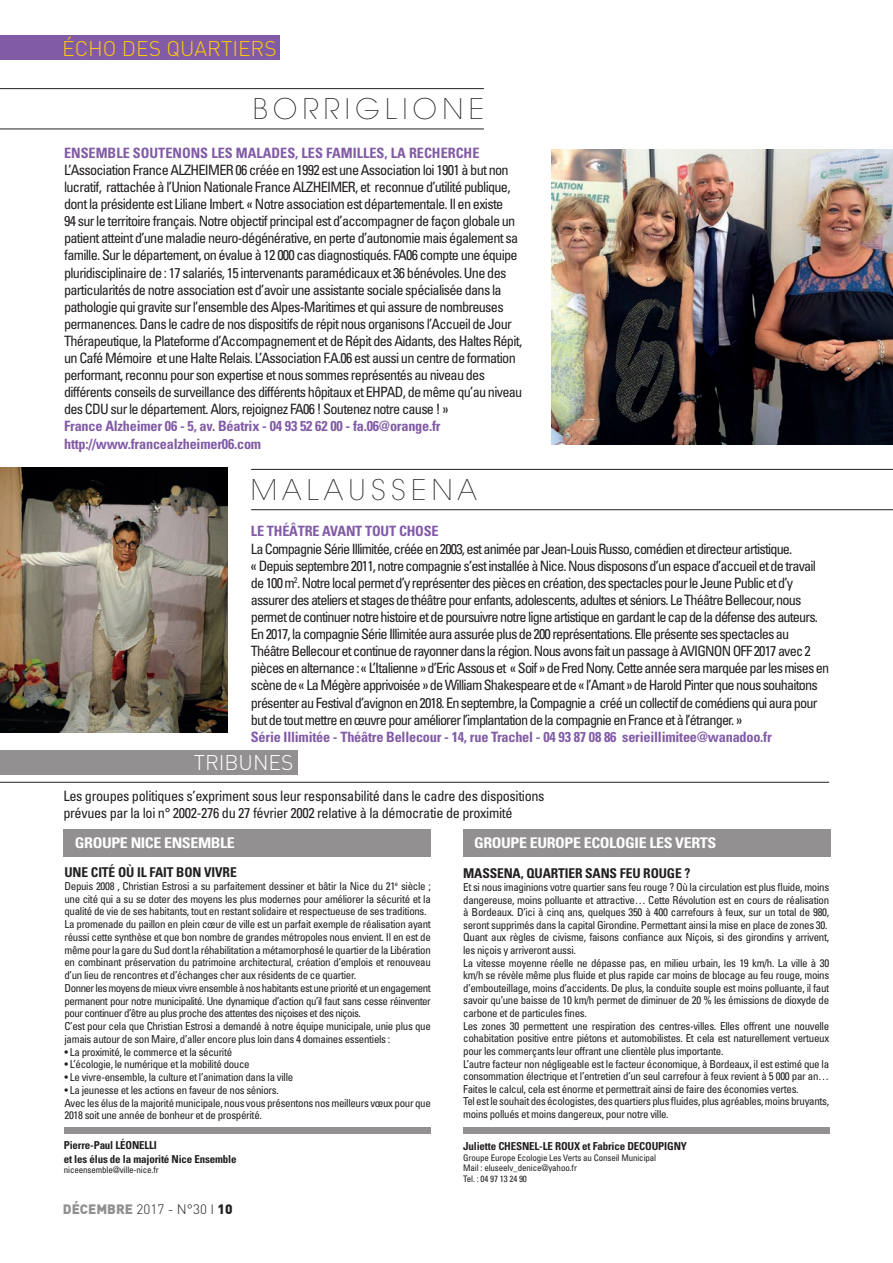
<style>
.page{position:relative;width:893px;height:1263px;background:#fff}
.page>*{position:absolute;margin:0;border:0;box-sizing:border-box;transform-origin:0 0}
.t1{font:200 28.2px "Avant Garde";color:#231f20}
.t2{font:300 21px "DIN";color:#feca0a}
.t3{font:300 21px "DIN";color:#fff}
.t4{font:700 condensed 14.7px "Univers";letter-spacing:-.025em;color:#fff;scale:1.09 1}
.t5{font:condensed 14.25px/17.1px "Univers";letter-spacing:-.05em;color:#231f20}
.t6{font:700 condensed 14.25px/17.1px "Univers";letter-spacing:-.015em;color:#825ba6}
.t7{font:condensed 14.25px/17.1px "Univers";letter-spacing:-.025em;color:#231f20}
.t8{font:700 condensed 13.5px "Univers";letter-spacing:-.01em;color:#231f20}
.t9{font:300 13.5px "DIN";color:#231f20}
.t10{font:condensed 10.95px/12.6px "Univers";letter-spacing:-.03em;color:#231f20}
.t11{font:700 condensed 10.95px/13.2px "Univers";letter-spacing:-.015em;color:#231f20}
.t12{font:condensed 9px/10.5px "Univers";letter-spacing:-.015em;color:#231f20}
.s1{font-weight:900;color:#929090}
.s2{font-weight:900}
</style>
<div class="page">
<hr style="left:0;top:88px;width:484px;height:1px;background:#231f20">
<hr style="left:0;top:129px;width:484px;height:1px;background:#231f20">
<hr style="left:251px;top:469px;width:642px;height:1px;background:#231f20">
<hr style="left:251px;top:509px;width:642px;height:1px;background:#231f20">
<div style="left:0;top:36px;width:279px;height:24px;background:#825ba6"></div>
<hr style="left:0;top:782px;width:829px;height:1px;background:#231f20">
<div style="left:64px;top:829px;width:367px;height:27px;background:#929090"></div>
<div style="left:463px;top:829px;width:367px;height:27px;background:#929090"></div>
<div style="left:64px;top:1127px;width:367px;height:7px;background:#929090"></div>
<div style="left:463px;top:1127px;width:367px;height:7px;background:#929090"></div>
<div style="left:0;top:751px;width:298px;height:24px;background:#929090"></div>
<img style="left:551px;top:150px;width:342px;height:294px">
<img style="left:0;top:468px;width:228px;height:264px">
<h2 class="t2" style="left:62px;top:35px;width:216px">ÉCHO DES QUARTIERS</h2>
<h1 class="t1" style="left:253px;top:92px;width:233px">B O R R I G L I O N E</h1>
<h3 class="t6" style="left:64px;top:144px;width:417px">ENSEMBLE SOUTENONS LES MALADES, LES FAMILLES, LA RECHERCHE</h3>
<p class="t5" style="left:64px;top:161px;width:460px">L’Association France ALZHEIMER 06 créée en 1992 est une Association loi 1901 à but non lucratif, rattachée à l’Union Nationale France ALZHEIMER, et reconnue d’utilité publique, dont la présidente est Liliane Imbert. « Notre association est départementale. Il en existe<br>94 sur le territoire français. Notre objectif principal est d’accompagner de façon globale un patient atteint d’une maladie neuro-dégénérative, en perte d’autonomie mais également sa famille. Sur le département, on évalue à 12 000 cas diagnostiqués. FA06 compte une équipe pluridisciplinaire de : 17 salariés, 15 intervenants paramédicaux et 36 bénévoles. Une des particularités de notre association est d’avoir une assistante sociale spécialisée dans la pathologie qui gravite sur l’ensemble des Alpes-Maritimes et qui assure de nombreuses permanences. Dans le cadre de nos dispositifs de répit nous organisons l’Accueil de Jour Thérapeutique, la Plateforme d’Accompagnement et de Répit des Aidants, des Haltes Répit, un Café Mémoire et une Halte Relais. L’Association F.A.06 est aussi un centre de formation performant, reconnu pour son expertise et nous sommes représentés au niveau des différents conseils de surveillance des différents hôpitaux et EHPAD, de même qu’au niveau des CDU sur le département. Alors, rejoignez FA06 ! Soutenez notre cause ! »</p>
<h3 class="t6" style="left:64px;top:418px;width:378px">France Alzheimer 06 - 5, av. Béatrix - 04 93 52 62 00 - fa.06@orange.fr http://www.francealzheimer06.com</h3>
<h1 class="t1" style="left:251px;top:474px;width:228px">M A L A U S S E N A</h1>
<h3 class="t6" style="left:251px;top:523px;width:189px">LE THÉÂTRE AVANT TOUT CHOSE</h3>
<p class="t5" style="left:251px;top:540px;width:580px">La Compagnie Série Illimitée, créée en 2003, est animée par Jean-Louis Russo, comédien et directeur artistique.<br>« Depuis septembre 2011, notre compagnie s’est installée à Nice. Nous disposons d’un espace d’accueil et de travail de 100 m<sup>2</sup>. Notre local permet d’y représenter des pièces en création, des spectacles pour le Jeune Public et d’y assurer des ateliers et stages de théâtre pour enfants, adolescents, adultes et séniors. Le Théâtre Bellecour, nous permet de continuer notre histoire et de poursuivre notre ligne artistique en gardant le cap de la défense des auteurs.<br>En 2017, la compagnie Série Illimitée aura assurée plus de 200 représentations. Elle présente ses spectacles au Théâtre Bellecour et continue de rayonner dans la région. Nous avons fait un passage à AVIGNON OFF 2017 avec 2 pièces en alternance : « L’Italienne » d’Eric Assous et « Soif » de Fred Nony. Cette année sera marquée par les mises en scène de « La Mégère apprivoisée » de William Shakespeare et de « l’Amant » de Harold Pinter que nous souhaitons présenter au Festival d’avignon en 2018. En septembre, la Compagnie a créé un collectif de comédiens qui aura pour but de tout mettre en œuvre pour améliorer l’implantation de la compagnie en France et à l’étranger. »</p>
<h3 class="t6" style="left:251px;top:728px;width:522px">Série Illimitée - Théâtre Bellecour - 14, rue Trachel - 04 93 87 08 86 serieillimitee@wanadoo.fr</h3>
<h2 class="t3" style="left:194px;top:749px;width:101px">TRIBUNES</h2>
<h3 class="t7" style="left:63px;top:787px;width:483px">Les groupes politiques s’expriment sous leur responsabilité dans le cadre des dispositions prévues par la loi n° 2002-276 du 27 février 2002 relative à la démocratie de proximité</h3>
<h3 class="t4" style="left:75px;top:833px;width:148px">GROUPE NICE ENSEMBLE</h3>
<h3 class="t4" style="left:474px;top:833px;width:224px">GROUPE EUROPE ECOLOGIE LES VERTS</h3>
<p class="t8" style="left:65px;top:864px;width:174px">UNE CITÉ OÙ IL FAIT BON VIVRE</p>
<p class="t10" style="left:65px;top:879px;width:368px">Depuis 2008 , Christian Estrosi a su parfaitement dessiner et bâtir la Nice du 21<sup>e</sup> siècle ; une cité qui a su se doter des moyens les plus modernes pour améliorer la sécurité et la qualité de vie de ses habitants, tout en restant solidaire et respectueuse de ses traditions.<br>La promenade du paillon en plein cœur de ville est un parfait exemple de réalisation ayant réussi cette synthèse et que bon nombre de grandes métropoles nous envient. Il en est de même pour la gare du Sud dont la réhabilitation a métamorphosé le quartier de la Libération en combinant préservation du patrimoine architectural, création d’emplois et renouveau d’un lieu de rencontres et d’échanges cher aux résidents de ce quartier.<br>Donner les moyens de mieux vivre ensemble à nos habitants est une priorité et un engagement permanent pour notre municipalité. Une dynamique d’action qu’il faut sans cesse réinventer pour continuer d’être au plus proche des attentes des niçoises et des niçois.<br>C’est pour cela que Christian Estrosi a demandé à notre équipe municipale, unie plus que jamais autour de son Maire, d’aller encore plus loin dans 4 domaines essentiels :</p>
<p class="t10" style="left:65px;top:1045px;width:169px">• La proximité, le commerce et la sécurité</p>
<p class="t10" style="left:65px;top:1058px;width:187px">• L’écologie, le numérique et la mobilité douce</p>
<p class="t10" style="left:65px;top:1071px;width:230px">• Le vivre-ensemble, la culture et l’animation dans la ville</p>
<p class="t10" style="left:65px;top:1083px;width:368px">• La jeunesse et les actions en faveur de nos séniors.<br>Avec les élus de la majorité municipale, nous vous présentons nos meilleurs vœux pour que<br>2018 soit une année de bonheur et de prospérité.</p>
<p class="t11" style="left:64px;top:1139px;width:174px">Pierre-Paul LÉONELLI<br>et les élus de la majorité Nice Ensemble</p>
<p class="t12" style="left:64px;top:1164px;width:96px">niceensemble@ville-nice.fr</p>
<p class="t9" style="left:63px;top:1201px;width:171px"><span class="s1">DÉCEMBRE</span> 2017 - N°30 I <span class="s2">10</span></p>
<p class="t8" style="left:463px;top:865px;width:229px">MASSENA, QUARTIER SANS FEU ROUGE ?</p>
<p class="t10" style="left:463px;top:881px;width:368px">Et si nous imaginions votre quartier sans feu rouge ? Où la circulation est plus fluide, moins dangereuse, moins polluante et attractive… Cette Révolution est en cours de réalisation à Bordeaux. D’ici à cinq ans, quelques 350 à 400 carrefours à feux, sur un total de 980, seront supprimés dans la capital Girondine. Permettant ainsi la mise en place de zones 30.<br>Quant aux règles de civisme, faisons confiance aux Niçois, si des girondins y arrivent, les niçois y arriveront aussi.<br>La vitesse moyenne réelle ne dépasse pas, en milieu urbain, les 19 km/h. La ville à 30 km/h se révèle même plus fluide et plus rapide car moins de blocage au feu rouge, moins d’embouteillage, moins d’accidents. De plus, la conduite souple est moins polluante, il faut savoir qu’une baisse de 10 km/h permet de diminuer de 20 % les émissions de dioxyde de carbone et de particules fines.<br>Les zones 30 permettent une respiration des centres-villes. Elles offrent une nouvelle cohabitation positive entre piétons et automobilistes. Et cela est naturellement vertueux pour les commerçants leur offrant une clientèle plus importante.<br>L’autre facteur non négligeable est le facteur économique, à Bordeaux, il est estimé que la consommation électrique et l’entretien d’un seul carrefour à feux revient à 5 000 par an… Faites le calcul, cela est énorme et permettrait ainsi de faire des économies vertes.<br>Tel est le souhait des écologistes, des quartiers plus fluides, plus agréables, moins bruyants, moins pollués et moins dangereux, pour notre ville.</p>
<p class="t11" style="left:463px;top:1140px;width:225px">Juliette CHESNEL-LE ROUX et Fabrice DECOUPIGNY</p>
<p class="t12" style="left:463px;top:1152px;width:195px">Groupe Europe Ecologie Les Verts au Conseil Municipal<br>Mail : eluseelv_denice@yahoo.fr<br>Tel. : 04 97 13 24 90</p>
</div>
